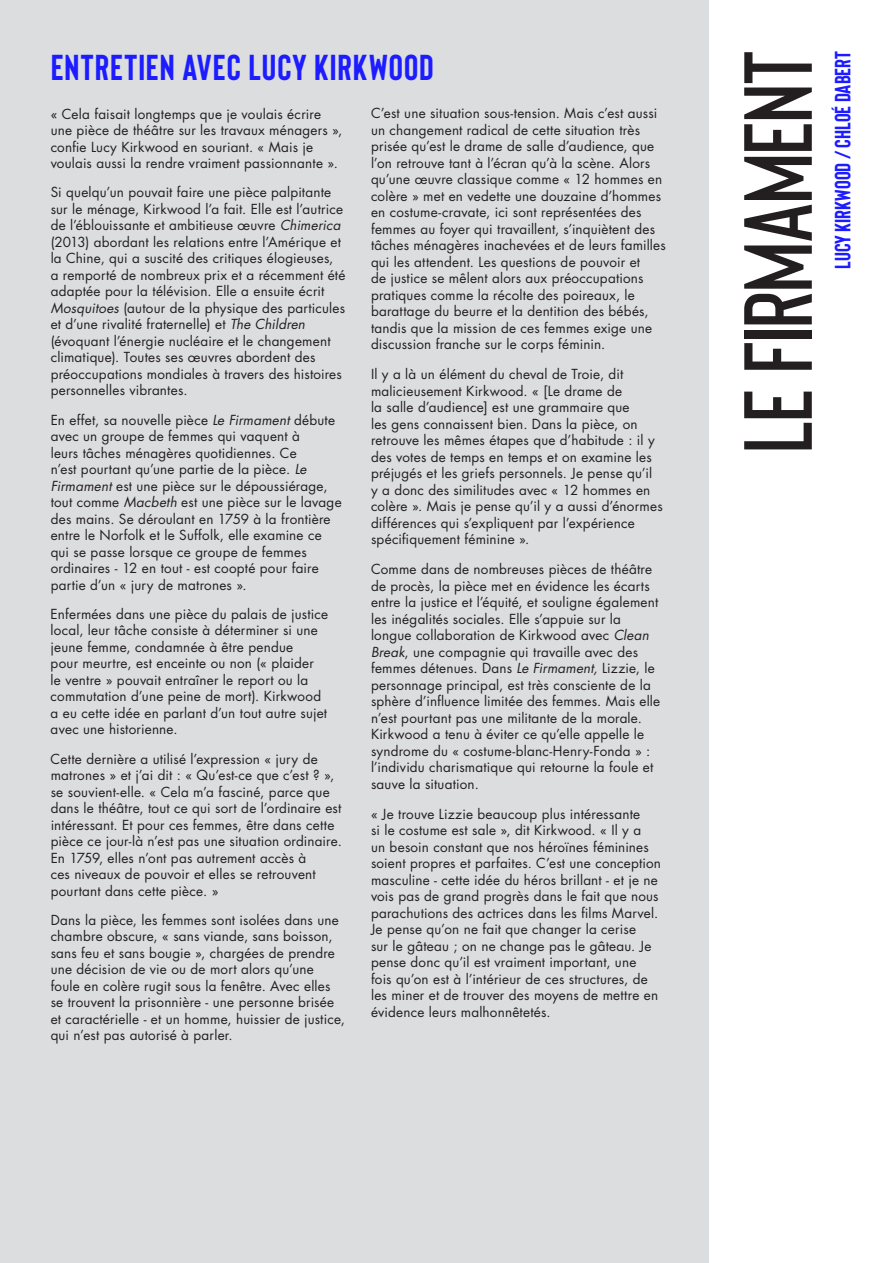
<style>
.page{position:relative;width:893px;height:1263px;background:#fff}
.page>*{position:absolute;margin:0;border:0;box-sizing:border-box;transform-origin:0 0}
.t1{font:600 96.6px "Bison";letter-spacing:-.01em;color:#231f20}
.t2{font:700 36px "Bison";letter-spacing:.03em;color:#1c1cff}
.t3{font:700 22.05px "Bison";color:#1c1cff}
.t4{font:13.5px/16.5px "Futura Std";letter-spacing:.015em;color:#231f20}
.s1{font-style:italic}
</style>
<div class="page">
<div style="left:0;top:0;width:709px;height:1263px;background:#dcdddf"></div>
<h2 class="t2" style="left:51px;top:44px;width:384px">ENTRETIEN AVEC LUCY KIRKWOOD</h2>
<p class="t4" style="left:51px;top:105px;width:293px">« Cela faisait longtemps que je voulais écrire une pièce de théâtre sur les travaux ménagers », confie Lucy Kirkwood en souriant. « Mais je voulais aussi la rendre vraiment passionnante ».</p>
<p class="t4" style="left:51px;top:184px;width:296px">Si quelqu’un pouvait faire une pièce palpitante sur le ménage, Kirkwood l’a fait. Elle est l’autrice de l’éblouissante et ambitieuse œuvre <span class="s1">Chimerica </span>(2013) abordant les relations entre l’Amérique et la Chine, qui a suscité des critiques élogieuses,<br>a remporté de nombreux prix et a récemment été adaptée pour la télévision. Elle a ensuite écrit <span class="s1">Mosquitoes</span> (autour de la physique des particules et d’une rivalité fraternelle) et <span class="s1">The Children </span>(évoquant l’énergie nucléaire et le changement climatique). Toutes ses œuvres abordent des préoccupations mondiales à travers des histoires personnelles vibrantes.</p>
<p class="t4" style="left:51px;top:411px;width:293px">En effet, sa nouvelle pièce <span class="s1">Le Firmament</span> débute avec un groupe de femmes qui vaquent à<br>leurs tâches ménagères quotidiennes. Ce<br>n’est pourtant qu’une partie de la pièce. <span class="s1">Le Firmament</span> est une pièce sur le dépoussiérage, tout comme <span class="s1">Macbeth</span> est une pièce sur le lavage des mains. Se déroulant en 1759 à la frontière entre le Norfolk et le Suffolk, elle examine ce qui se passe lorsque ce groupe de femmes ordinaires - 12 en tout - est coopté pour faire partie d’un « jury de matrones ».</p>
<p class="t4" style="left:51px;top:606px;width:279px">Enfermées dans une pièce du palais de justice local, leur tâche consiste à déterminer si une jeune femme, condamnée à être pendue<br>pour meurtre, est enceinte ou non (« plaider<br>le ventre » pouvait entraîner le report ou la commutation d’une peine de mort). Kirkwood a eu cette idée en parlant d’un tout autre sujet avec une historienne.</p>
<p class="t4" style="left:51px;top:750px;width:293px">Cette dernière a utilisé l’expression « jury de matrones » et j’ai dit : « Qu’est-ce que c’est ? », se souvient-elle. « Cela m’a fasciné, parce que dans le théâtre, tout ce qui sort de l’ordinaire est intéressant. Et pour ces femmes, être dans cette pièce ce jour-là n’est pas une situation ordinaire.<br>En 1759, elles n’ont pas autrement accès à<br>ces niveaux de pouvoir et elles se retrouvent pourtant dans cette pièce. »</p>
<p class="t4" style="left:51px;top:912px;width:296px">Dans la pièce, les femmes sont isolées dans une chambre obscure, « sans viande, sans boisson, sans feu et sans bougie », chargées de prendre une décision de vie ou de mort alors qu’une foule en colère rugit sous la fenêtre. Avec elles se trouvent la prisonnière - une personne brisée et caractérielle - et un homme, huissier de justice, qui n’est pas autorisé à parler.</p>
<p class="t4" style="left:371px;top:105px;width:296px">C’est une situation sous-tension. Mais c’est aussi un changement radical de cette situation très prisée qu’est le drame de salle d’audience, que l’on retrouve tant à l’écran qu’à la scène. Alors qu’une œuvre classique comme « 12 hommes en colère » met en vedette une douzaine d’hommes en costume-cravate, ici sont représentées des femmes au foyer qui travaillent, s’inquiètent des tâches ménagères inachevées et de leurs familles qui les attendent. Les questions de pouvoir et<br>de justice se mêlent alors aux préoccupations pratiques comme la récolte des poireaux, le barattage du beurre et la dentition des bébés, tandis que la mission de ces femmes exige une discussion franche sur le corps féminin.</p>
<p class="t4" style="left:371px;top:366px;width:293px">Il y a là un élément du cheval de Troie, dit malicieusement Kirkwood. « [Le drame de<br>la salle d’audience] est une grammaire que<br>les gens connaissent bien. Dans la pièce, on retrouve les mêmes étapes que d’habitude : il y des votes de temps en temps et on examine les préjugés et les griefs personnels. Je pense qu’il<br>y a donc des similitudes avec « 12 hommes en colère ». Mais je pense qu’il y a aussi d’énormes différences qui s’expliquent par l’expérience spécifiquement féminine ».</p>
<p class="t4" style="left:371px;top:561px;width:291px">Comme dans de nombreuses pièces de théâtre de procès, la pièce met en évidence les écarts entre la justice et l’équité, et souligne également les inégalités sociales. Elle s’appuie sur la longue collaboration de Kirkwood avec <span class="s1">Clean Break</span>, une compagnie qui travaille avec des femmes détenues. Dans <span class="s1">Le Firmament,</span> Lizzie, le personnage principal, est très consciente de la sphère d’influence limitée des femmes. Mais elle n’est pourtant pas une militante de la morale.<br>Kirkwood a tenu à éviter ce qu’elle appelle le syndrome du « costume-blanc-Henry-Fonda » : l’individu charismatique qui retourne la foule et sauve la situation.</p>
<p class="t4" style="left:371px;top:806px;width:292px">« Je trouve Lizzie beaucoup plus intéressante<br>si le costume est sale », dit Kirkwood. « Il y a<br>un besoin constant que nos héroïnes féminines soient propres et parfaites. C’est une conception masculine - cette idée du héros brillant - et je ne vois pas de grand progrès dans le fait que nous parachutions des actrices dans les films Marvel.<br>Je pense qu’on ne fait que changer la cerise<br>sur le gâteau ; on ne change pas le gâteau. Je pense donc qu’il est vraiment important, une<br>fois qu’on est à l’intérieur de ces structures, de les miner et de trouver des moyens de mettre en évidence leurs malhonnêtetés.</p>
<h1 class="t1" style="left:715px;top:453px;width:404px;rotate:-90deg">LE FIRMAMENT</h1>
<h3 class="t3" style="left:828px;top:269px;width:219px;rotate:-90deg">LUCY KIRKWOOD / CHLOÉ DABERT</h3>
</div>
